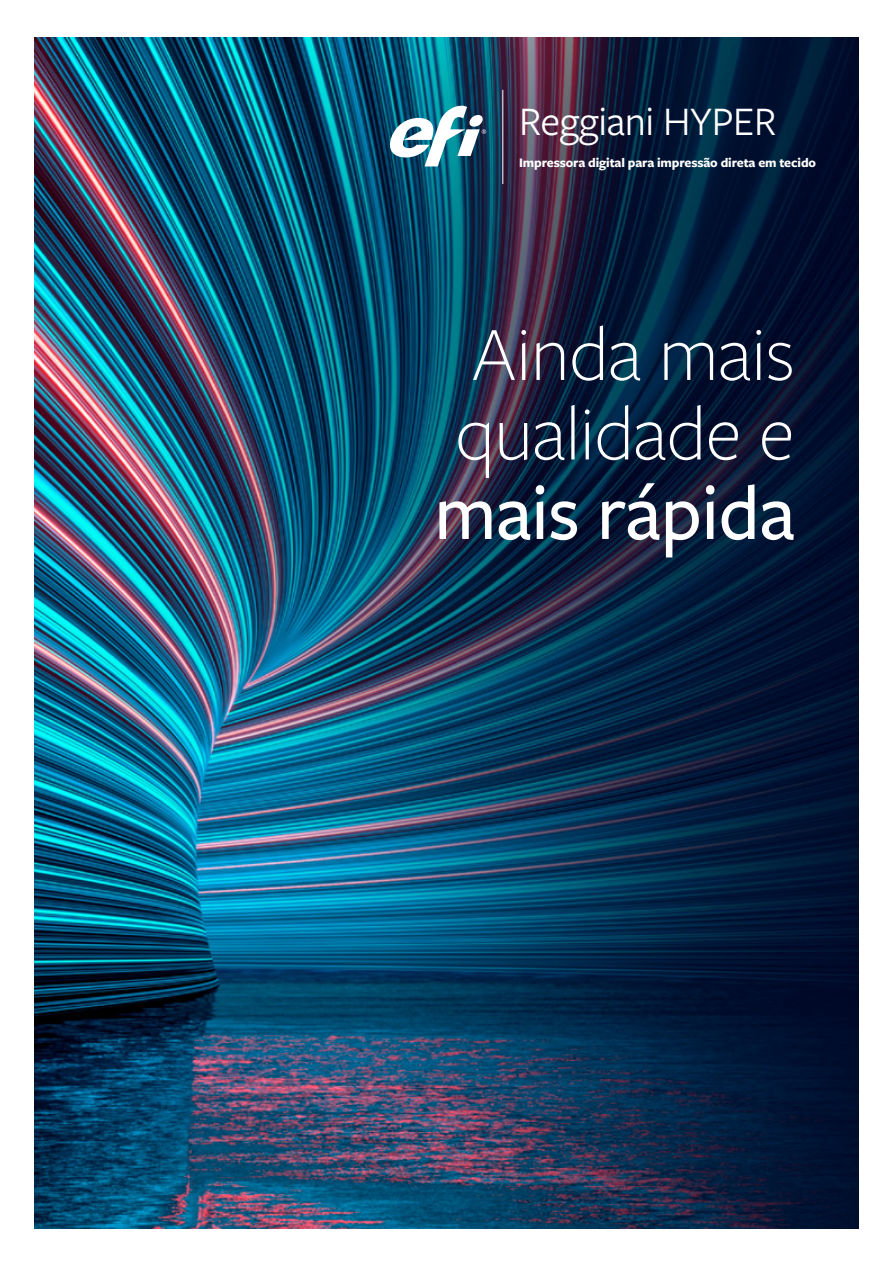
<style>
.page{position:relative;width:893px;height:1263px;background:#fff}
.page>*{position:absolute;margin:0;border:0;box-sizing:border-box;transform-origin:0 0}
.t1{font:300 79.5px/79.5px "Freight Sans Pro";letter-spacing:-.01em;color:#fff}
.t2{font:500 79.5px "Freight Sans Pro";letter-spacing:-.01em;color:#fff}
.t3{font:42px "Freight Sans Pro";letter-spacing:-.01em;color:#fff}
.t4{font:700 13.5px "Freight Sans Pro";letter-spacing:-.01em;color:#fff}
</style>
<div class="page">
<img style="left:34px;top:38px;width:825px;height:1191px">
<svg style="left:390px;top:106px;width:96px;height:60px"></svg>
<hr style="left:502px;top:90px;width:1px;height:94px;background:#fff">
<h2 class="t3" style="left:519px;top:93px;width:259px">Reggiani HYPER</h2>
<p class="t4" style="left:519px;top:154px;width:299px">Impressora digital para impressão direta em tecido</p>
<h1 class="t1" style="left:455px;top:311px;width:342px">Ainda mais qualidade e</h1>
<h1 class="t2" style="left:434px;top:460px;width:363px">mais rápida</h1>
</div>
